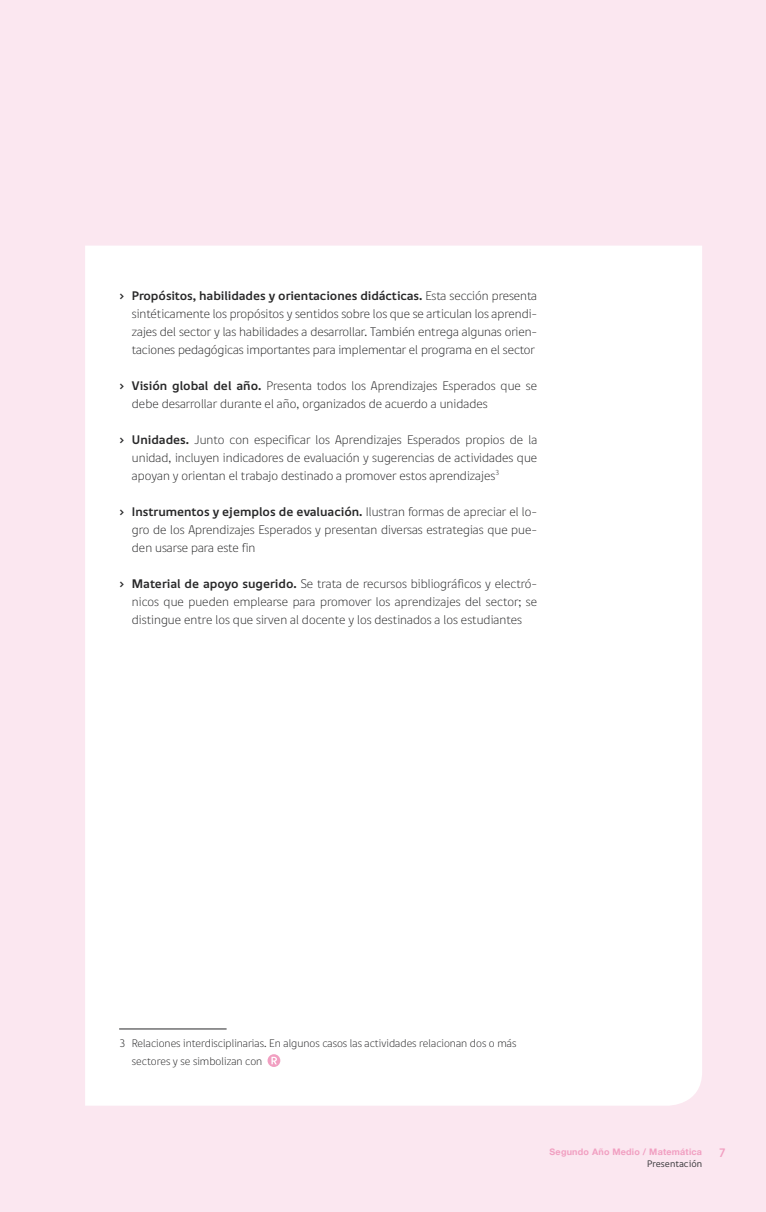
<style>
.page{position:relative;width:766px;height:1212px;background:#fff}
.page>*{position:absolute;margin:0;border:0;box-sizing:border-box;transform-origin:0 0}
.t1{font:12.75px/18px "Dignathin";color:#282829;text-align:justify}
.t2{font:700 12.75px "Digna";letter-spacing:-.005em;color:#282829}
.t3{font:700 12px "Digna SC";color:#f19fc1}
.t4{font:11.25px/18px "Dignathin";color:#282829}
.t5{font:9.75px "Digna";color:#3e3d40}
.t6{font:700 9px "Helvetica Neue";letter-spacing:.025em;color:#f19fc1}
.s1{font-family:"Digna Picto";font-weight:400}
.s2{font-family:"Dignathin";font-weight:400}
.s3{font-family:"Digna Picto"}
.s4{font-family:"Digna";font-weight:700}
</style>
<div class="page">
<div style="left:0;top:0;width:765px;height:1212px;background:#fbe7f0"></div>
<div style="left:85px;top:246px;width:617px;height:860px;background:#fff"></div>
<svg style="left:267px;top:1054px;width:13px;height:13px"></svg>
<svg style="left:271px;top:1057px;width:6px;height:7px"></svg>
<hr style="left:119px;top:1029px;width:107px;height:1px;background:#282829">
<p class="t2" style="left:119px;top:287px;width:419px"><span class="s1">›</span> Propósitos, habilidades y orientaciones didácticas. <span class="s2">Esta sección presenta</span></p>
<p class="t1" style="left:132px;top:304px;width:407px">sintéticamente los propósitos y sentidos sobre los que se articulan los aprendi&shy;zajes del sector y las habilidades a desarrollar. También entrega algunas orien&shy;taciones pedagógicas importantes para implementar el programa en el sector</p>
<p class="t1" style="left:132px;top:376px;width:406px;text-indent:-13px"><span class="s3">›</span> <span class="s4">Visión global del año.</span> Presenta todos los Aprendizajes Esperados que se debe desarrollar durante el año, organizados de acuerdo a unidades</p>
<p class="t1" style="left:132px;top:430px;width:407px;text-indent:-13px"><span class="s3">›</span> <span class="s4">Unidades.</span> Junto con especificar los Aprendizajes Esperados propios de la unidad, incluyen indicadores de evaluación y sugerencias de actividades que apoyan y orientan el trabajo destinado a promover estos aprendizajes<sup>3</sup></p>
<p class="t2" style="left:119px;top:503px;width:419px"><span class="s1">›</span> Instrumentos y ejemplos de evaluación. <span class="s2">Ilustran formas de apreciar el lo-</span></p>
<p class="t1" style="left:132px;top:520px;width:407px">gro de los Aprendizajes Esperados y presentan diversas estrategias que pue&shy;den usarse para este fin</p>
<p class="t1" style="left:132px;top:574px;width:407px;text-indent:-13px"><span class="s3">›</span> <span class="s4">Material de apoyo sugerido.</span> Se trata de recursos bibliográficos y electró&shy;nicos que pueden emplearse para promover los aprendizajes del sector; se distingue entre los que sirven al docente y los destinados a los estudiantes</p>
<p class="t4" style="left:132px;top:1034px;width:386px;text-indent:-13px">3 Relaciones interdisciplinarias. En algunos casos las actividades relacionan dos o más sectores y se simbolizan con</p>
<p class="t6" style="left:549px;top:1146px;width:154px">Segundo Año Medio / Matemática</p>
<p class="t3" style="left:718px;top:1143px;width:8px">7</p>
<p class="t5" style="left:647px;top:1158px;width:56px">Presentación</p>
</div>
